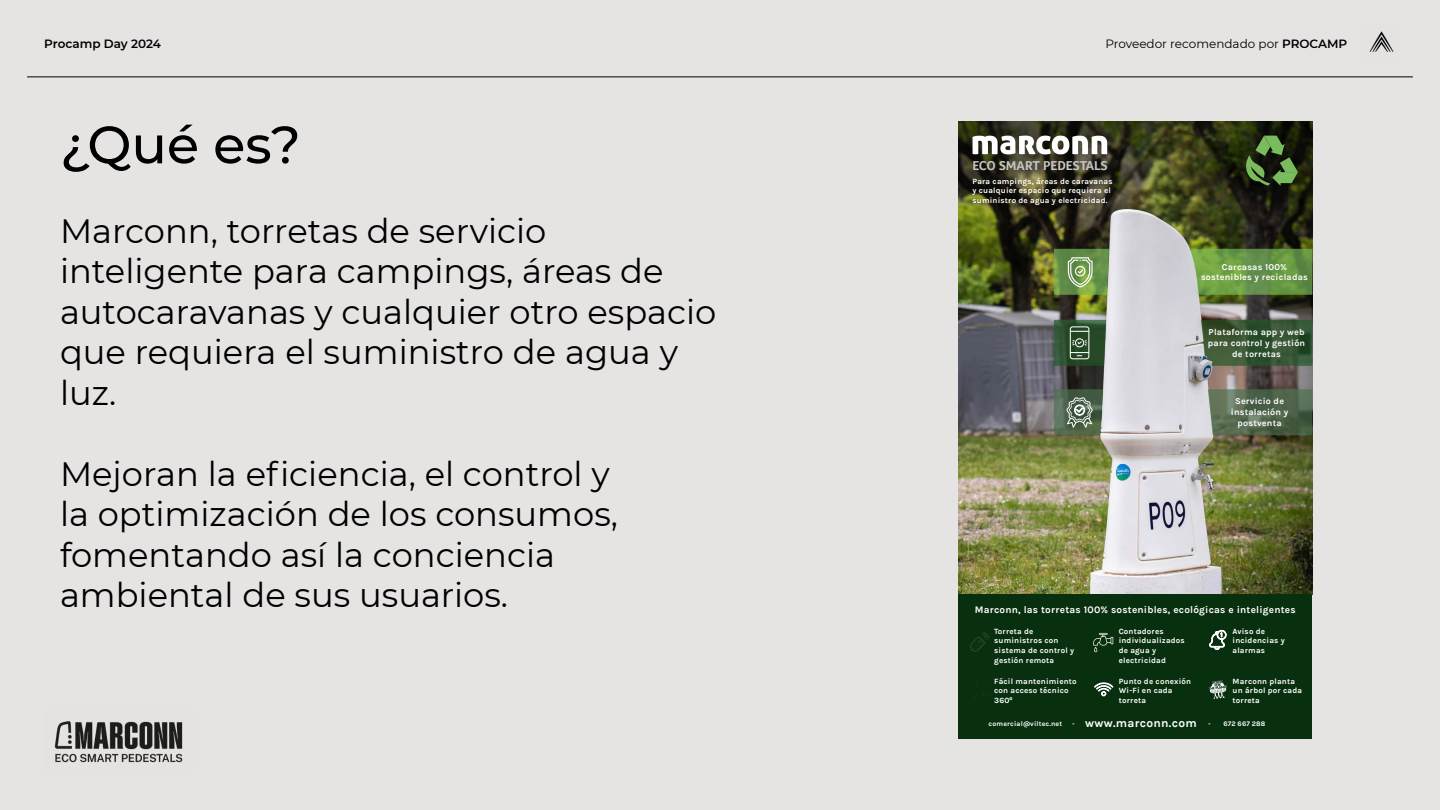
<style>
.page{position:relative;width:1440px;height:810px;background:#e6e3e3}
.page>*{position:absolute;margin:0;border:0;box-sizing:border-box;transform-origin:0 0}
.t1{font:500 52.5px "Montserrat";color:#000}
.t2{font:33.75px/40.5px "Montserrat";color:#000}
.t3{font:700 13.27px "Foco";color:#c6c6c6}
.t4{font:12px "Montserrat";color:#000}
.t5{font:700 12px "Karla";letter-spacing:.02em;color:#fff}
.t6{font:600 12px "Montserrat";letter-spacing:-.005em;color:#000}
.t7{font:700 9.98px "Karla";letter-spacing:.02em;color:#fff}
.t8{font:700 9px/10.8px "Karla";letter-spacing:.02em;color:#fff;text-align:center}
.t9{font:700 7.95px/9.6px "Karla";letter-spacing:.02em;color:#fff}
.t10{font:700 6.98px "Karla";letter-spacing:.02em;color:#fff}
.s1{font-weight:600}
.s2{font-family:"Arial"}
.s3{font-size:6.98px}
</style>
<div class="page">
<img style="left:958px;top:121px;width:354px;height:473px">
<div style="left:958px;top:594px;width:354px;height:144px;background:#08300f"></div>
<svg style="left:973px;top:136px;width:134px;height:18px;background:#b7b6b1"></svg>
<svg style="left:1242px;top:136px;width:56px;height:50px;background:#395328"></svg>
<svg style="left:1189px;top:249px;width:123px;height:46px;background:#6e9c4d"></svg>
<svg style="left:1200px;top:320px;width:112px;height:46px;background:#3a5837"></svg>
<svg style="left:1208px;top:389px;width:104px;height:46px;background:#576b52"></svg>
<svg style="left:1054px;top:320px;width:52px;height:46px;background:#3d5d3f"></svg>
<svg style="left:1054px;top:249px;width:55px;height:46px;background:#769d59"></svg>
<svg style="left:1210px;top:630px;width:16px;height:20px"></svg>
<svg style="left:1209px;top:680px;width:18px;height:19px"></svg>
<svg style="left:1094px;top:683px;width:19px;height:13px"></svg>
<svg style="left:970px;top:632px;width:19px;height:20px"></svg>
<svg style="left:1093px;top:633px;width:20px;height:19px"></svg>
<svg style="left:1054px;top:389px;width:49px;height:46px;background:#627661"></svg>
<img style="left:54px;top:721px;width:129px;height:42px">
<hr style="left:27px;top:76px;width:1386px;height:1px;background:#000">
<img style="left:1369px;top:31px;width:25px;height:21px">
<h3 class="t6" style="left:44px;top:35px;width:118px">Procamp Day 2024</h3>
<h1 class="t1" style="left:60px;top:108px;width:242px">¿Qué es?</h1>
<h2 class="t2" style="left:60px;top:209px;width:658px">Marconn, torretas de servicio inteligente para campings, áreas de autocaravanas y cualquier otro espacio que requiera el suministro de agua y luz.</h2>
<h2 class="t2" style="left:60px;top:452px;width:560px">Mejoran la eficiencia, el control y la optimización de los consumos, fomentando así la conciencia ambiental de sus usuarios.</h2>
<h3 class="t4" style="left:1106px;top:35px;width:243px">Proveedor recomendado por <span class="s1">PROCAMP</span></h3>
<h3 class="t3" style="left:973px;top:158px;width:137px">ECO SMART PEDESTALS</h3>
<p class="t9" style="left:973px;top:176px;width:142px">Para campings, áreas de caravanas y cualquier espacio que requiera el suministro de agua y electricidad.</p>
<p class="t8" style="left:1201px;top:261px;width:108px">Carcasas 100% sostenibles y recicladas</p>
<p class="t8" style="left:1208px;top:327px;width:99px">Plataforma app y web para control y gestión de torretas</p>
<p class="t8" style="left:1231px;top:396px;width:59px">Servicio de instalación y postventa</p>
<p class="t7" style="left:975px;top:604px;width:322px">Marconn, las torretas 100% sostenibles, ecológicas e inteligentes</p>
<p class="t9" style="left:994px;top:626px;width:82px">Torreta de suministros con sistema de control y gestión remota</p>
<p class="t9" style="left:1119px;top:626px;width:68px">Contadores individualizados de agua y electricidad</p>
<p class="t9" style="left:1233px;top:626px;width:54px">Aviso de incidencias y alarmas</p>
<p class="t9" style="left:994px;top:676px;width:84px">Fácil mantenimiento con acceso técnico<br>360<span class="s2">º</span></p>
<p class="t9" style="left:1119px;top:676px;width:74px">Punto de conexión<br>Wi-Fi en cada torreta</p>
<p class="t9" style="left:1233px;top:676px;width:71px">Marconn planta un árbol por cada torreta</p>
<p class="t10" style="left:989px;top:719px;width:75px">comercial@viltec.net</p>
<h3 class="t5" style="left:1072px;top:716px;width:140px"><span class="s3">-</span> www.marconn.com <span class="s3">-</span></h3>
<p class="t10" style="left:1223px;top:719px;width:44px">672 667 288</p>
</div>
